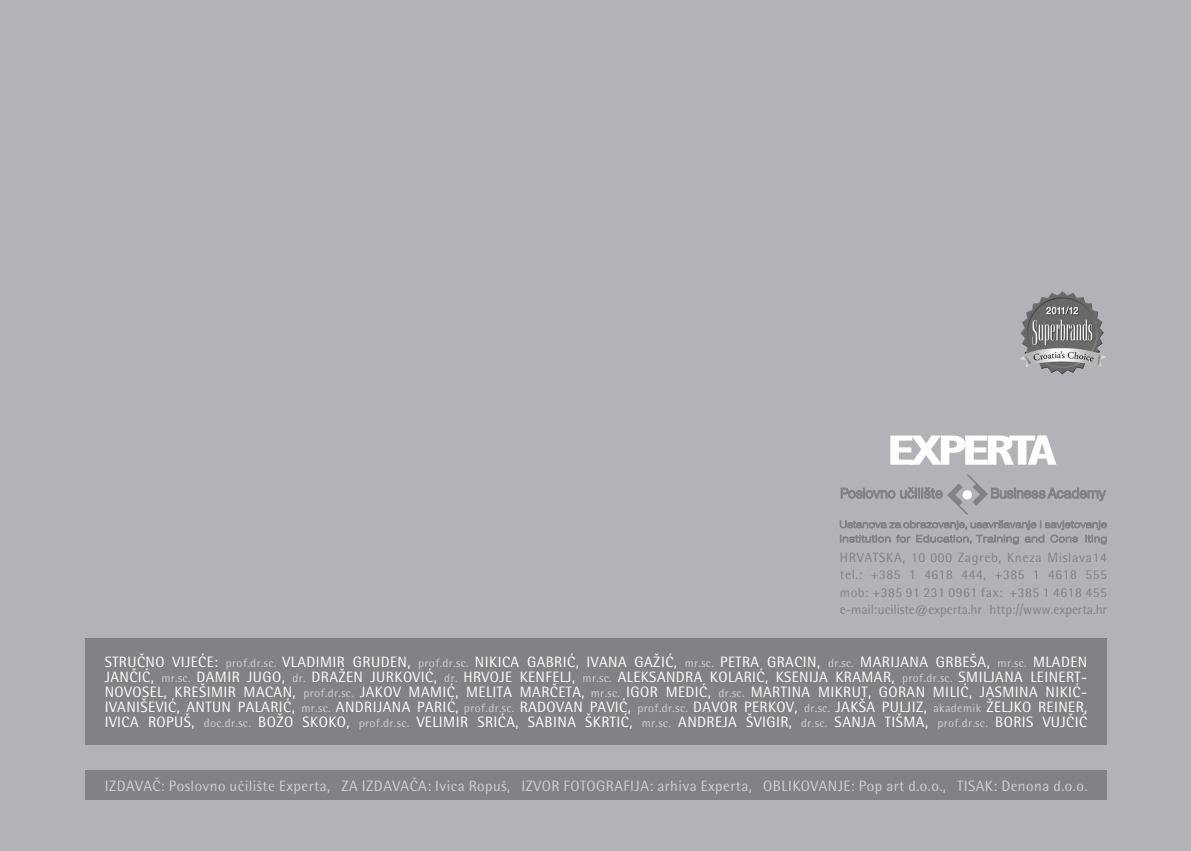
<style>
.page{position:relative;width:1191px;height:851px;background:#fff}
.page>*{position:absolute;margin:0;border:0;box-sizing:border-box;transform-origin:0 0}
.t1{font:15px "Rotis Semi Sans";letter-spacing:.03em;color:#fff}
.t2{font:15px "Rotis Semi Sans";letter-spacing:.03em;color:#cfd0d2}
.t3{font:13.5px/17.4px "Rotis Semi Sans";letter-spacing:-.01em;color:#808285;text-align:justify}
.t4{font:12px "Rotis Semi Sans";letter-spacing:.03em;color:#cfd0d2}
.s1{font-size:12px;color:#cfd0d2}
.s2{font-size:15px;color:#fff}
</style>
<div class="page">
<div style="left:0;top:0;width:1191px;height:850px;background:#b2b3b7"></div>
<div style="left:85px;top:770px;width:1021px;height:29px;background:#808285"></div>
<div style="left:85px;top:638px;width:1021px;height:106px;background:#808285"></div>
<img style="left:1020px;top:291px;width:86px;height:83px">
<svg style="left:890px;top:435px;width:166px;height:29px"></svg>
<svg style="left:839px;top:474px;width:268px;height:70px"></svg>
<p class="t3" style="left:840px;top:548px;width:269px">HRVATSKA, 10 000 ZAGREB, KNEZA MISLAVA14<br>TEL.: +385 1 4618 444, +385 1 4618 555<br>MOB: +385 91 231 0961 FAX: +385 1 4618 455<br>E-MAIL: UCILISTE@EXPERTA.HR HTTP://WWW.EXPERTA.HR</p>
<p class="t1" style="left:105px;top:652px;width:195px">STRUČNO VIJEĆE: <span class="s1">PROF.DR.SC.</span> VLADIMIR</p>
<p class="t1" style="left:353px;top:652px;width:19px">GRUDEN</p>
<p class="t4" style="left:407px;top:655px;width:86px"><span class="s2">,</span> PROF.DR.SC. <span class="s2">NIKICA</span></p>
<p class="t1" style="left:527px;top:652px;width:19px">GABRIĆ</p>
<p class="t1" style="left:575px;top:652px;width:26px">, IVANA</p>
<p class="t1" style="left:634px;top:652px;width:18px">GAŽIĆ</p>
<p class="t1" style="left:674px;top:652px;width:63px">, <span class="s1">MR.SC.</span> PETRA</p>
<p class="t1" style="left:767px;top:652px;width:19px">GRACIN</p>
<p class="t1" style="left:817px;top:652px;width:65px">, <span class="s1">DR.SC.</span> MARIJANA</p>
<p class="t1" style="left:936px;top:652px;width:19px">GRBEŠA</p>
<p class="t1" style="left:986px;top:652px;width:68px">, <span class="s1">MR.SC.</span> MLADEN</p>
<p class="t1" style="left:105px;top:667px;width:15px">JANČIĆ</p>
<p class="t1" style="left:151px;top:667px;width:65px">, <span class="s1">MR.SC.</span> DAMIR</p>
<p class="t1" style="left:247px;top:667px;width:16px">JUGO</p>
<p class="t1" style="left:282px;top:667px;width:48px">, <span class="s1">DR.</span> DRAŽEN</p>
<p class="t1" style="left:370px;top:667px;width:15px">JURKOVIĆ</p>
<p class="t1" style="left:434px;top:667px;width:48px">, <span class="s1">DR.</span> HRVOJE</p>
<p class="t1" style="left:519px;top:667px;width:17px">KENFELJ</p>
<p class="t1" style="left:572px;top:667px;width:65px">, <span class="s1">MR.SC.</span> ALEKSANDRA</p>
<p class="t1" style="left:710px;top:667px;width:18px">KOLARIĆ</p>
<p class="t1" style="left:765px;top:667px;width:28px">, KSENIJA</p>
<p class="t1" style="left:835px;top:667px;width:19px">KRAMAR</p>
<p class="t4" style="left:891px;top:670px;width:84px"><span class="s2">,</span> PROF.DR.SC. <span class="s2">SMILJANA</span></p>
<p class="t1" style="left:1030px;top:667px;width:15px">LEINERT</p>
<p class="t1" style="left:1081px;top:667px;width:8px">-</p>
<p class="t1" style="left:105px;top:682px;width:19px">NOVOSEL</p>
<p class="t1" style="left:164px;top:682px;width:28px">, KREŠIMIR</p>
<p class="t1" style="left:244px;top:682px;width:23px">MACAN</p>
<p class="t4" style="left:293px;top:685px;width:83px"><span class="s2">,</span> PROF.DR.SC. <span class="s2">JAKOV</span></p>
<p class="t1" style="left:408px;top:682px;width:22px">MAMIĆ</p>
<p class="t1" style="left:455px;top:682px;width:31px">, MELITA</p>
<p class="t1" style="left:520px;top:682px;width:22px">MARČETA</p>
<p class="t4" style="left:581px;top:685px;width:59px"><span class="s2">,</span> MR.SC. <span class="s2">IGOR</span></p>
<p class="t1" style="left:665px;top:682px;width:21px">MEDIĆ</p>
<p class="t1" style="left:707px;top:682px;width:65px">, <span class="s1">DR.SC.</span> MARTINA</p>
<p class="t1" style="left:818px;top:682px;width:21px">MIKRUT</p>
<p class="t1" style="left:868px;top:682px;width:31px">, GORAN</p>
<p class="t1" style="left:933px;top:682px;width:63px">MILIĆ, JASMINA</p>
<p class="t1" style="left:1045px;top:682px;width:17px">NIKIĆ</p>
<p class="t1" style="left:1081px;top:682px;width:8px">-</p>
<p class="t1" style="left:105px;top:697px;width:13px">IVANIŠEVIĆ</p>
<p class="t1" style="left:177px;top:697px;width:28px">, ANTUN</p>
<p class="t1" style="left:238px;top:697px;width:17px">PALARIĆ</p>
<p class="t1" style="left:292px;top:697px;width:63px">, <span class="s1">MR.SC.</span> ANDRIJANA</p>
<p class="t1" style="left:417px;top:697px;width:17px">PARIĆ</p>
<p class="t4" style="left:455px;top:700px;width:83px"><span class="s2">,</span> PROF.DR.SC. <span class="s2">RADOVAN</span></p>
<p class="t1" style="left:589px;top:697px;width:17px">PAVIĆ</p>
<p class="t4" style="left:628px;top:700px;width:85px"><span class="s2">,</span> PROF.DR.SC. <span class="s2">DAVOR</span></p>
<p class="t1" style="left:744px;top:697px;width:18px">PERKOV</p>
<p class="t1" style="left:794px;top:697px;width:57px">, <span class="s1">DR.SC.</span> JAKŠA</p>
<p class="t1" style="left:881px;top:697px;width:16px">PULJIZ</p>
<p class="t4" style="left:923px;top:700px;width:79px"><span class="s2">,</span> AKADEMIK <span class="s2">ŽELJKO</span></p>
<p class="t1" style="left:1038px;top:697px;width:17px">REINER</p>
<p class="t1" style="left:1084px;top:697px;width:5px">,</p>
<p class="t1" style="left:105px;top:712px;width:13px">IVICA</p>
<p class="t1" style="left:148px;top:712px;width:18px">ROPUŠ</p>
<p class="t4" style="left:191px;top:715px;width:85px"><span class="s2">,</span> DOC.DR.SC. <span class="s2">BOŽO</span></p>
<p class="t1" style="left:302px;top:712px;width:18px">SKOKO</p>
<p class="t4" style="left:346px;top:715px;width:87px"><span class="s2">,</span> PROF.DR.SC. <span class="s2">VELIMIR</span></p>
<p class="t1" style="left:477px;top:712px;width:16px">SRIĆA</p>
<p class="t1" style="left:515px;top:712px;width:30px">, SABINA</p>
<p class="t1" style="left:585px;top:712px;width:16px">ŠKRTIĆ</p>
<p class="t1" style="left:629px;top:712px;width:67px">, <span class="s1">MR.SC.</span> ANDREJA</p>
<p class="t1" style="left:746px;top:712px;width:16px">ŠVIGIR</p>
<p class="t1" style="left:789px;top:712px;width:63px">, <span class="s1">DR.SC.</span> SANJA</p>
<p class="t1" style="left:885px;top:712px;width:16px">TIŠMA</p>
<p class="t4" style="left:925px;top:715px;width:87px"><span class="s2">,</span> PROF.DR.SC. <span class="s2">BORIS</span></p>
<p class="t1" style="left:1042px;top:712px;width:17px">VUJČIĆ</p>
<p class="t2" style="left:105px;top:776px;width:984px">IZDAVAČ: POSLOVNO UČILIŠTE EXPERTA, ZA IZDAVAČA: IVICA ROPUŠ, IZVOR FOTOGRAFIJA: ARHIVA EXPERTA, OBLIKOVANJE: POP ART D.O.O., TISAK: DENONA D.O.O.</p>
</div>
